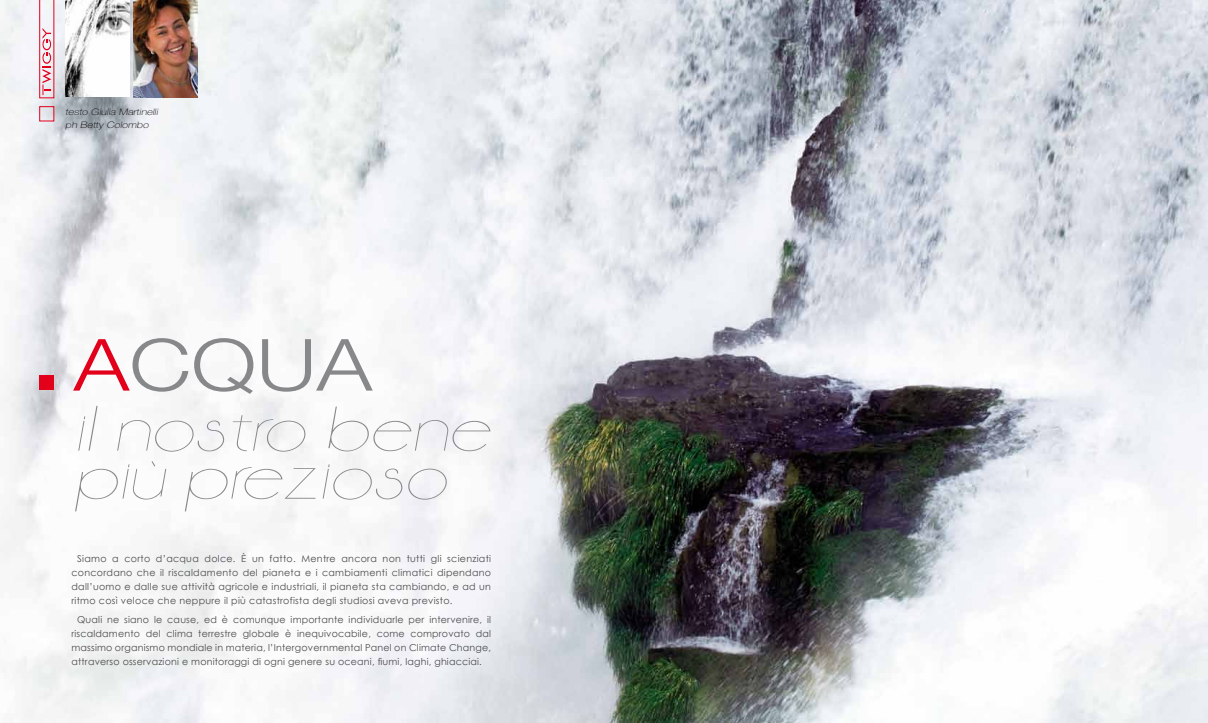
<style>
.page{position:relative;width:1208px;height:723px;background:#fff}
.page>*{position:absolute;margin:0;border:0;box-sizing:border-box;transform-origin:0 0}
.t1{font:300 72px "Helvetica Neue";color:#87888a;scale:1.22 1}
.t2{font:italic 300 57.6px/48px "Aase";color:#87888a;scale:1.22 1}
.t3{font:9.5px/14px "Century Gothic";letter-spacing:.025em;color:#4b4b4d;text-align:justify}
.t4{font:italic 100 9px/13px "Helvetica Neue";color:#000;scale:1.22 1}
.s1{color:#e2001a}
</style>
<div class="page">
<img style="left:0;top:0;width:1208px;height:723px">
<img style="left:65px;top:0;width:64px;height:97px">
<div style="left:40px;top:375px;width:14px;height:14px;background:#e2001a"></div>
<img style="left:133px;top:0;width:65px;height:98px">
<div style="left:39px;top:106px;width:15px;height:15px;border:1px solid #e2001a"></div>
<svg style="left:39px;top:0;width:15px;height:98px"></svg>
<p class="t4" style="left:65px;top:105px;width:79px">testo Giulia Martinelli ph Betty Colombo</p>
<h1 class="t1" style="left:74px;top:321px;width:246px"><span class="s1">A</span>CQUA</h1>
<h2 class="t2" style="left:74px;top:406px;width:352px">il nostro bene più prezioso</h2>
<p class="t3" style="left:71px;top:551px;width:421px;text-indent:6px">Siamo a corto d’acqua dolce. È un fatto. Mentre ancora non tutti gli scienziati concordano che il riscaldamento del pianeta e i cambiamenti climatici dipendano dall’uomo e dalle sue attività agricole e industriali, il pianeta sta cambiando, e ad un ritmo così veloce che neppure il più catastrofista degli studiosi aveva previsto.</p>
<p class="t3" style="left:71px;top:613px;width:421px;text-indent:6px">Quali ne siano le cause, ed è comunque importante individuarle per intervenire, il riscaldamento del clima terrestre globale è inequivocabile, come comprovato dal massimo organismo mondiale in materia, l’Intergovernmental Panel on Climate Change, attraverso osservazioni e monitoraggi di ogni genere su oceani, fiumi, laghi, ghiacciai.</p>
</div>
